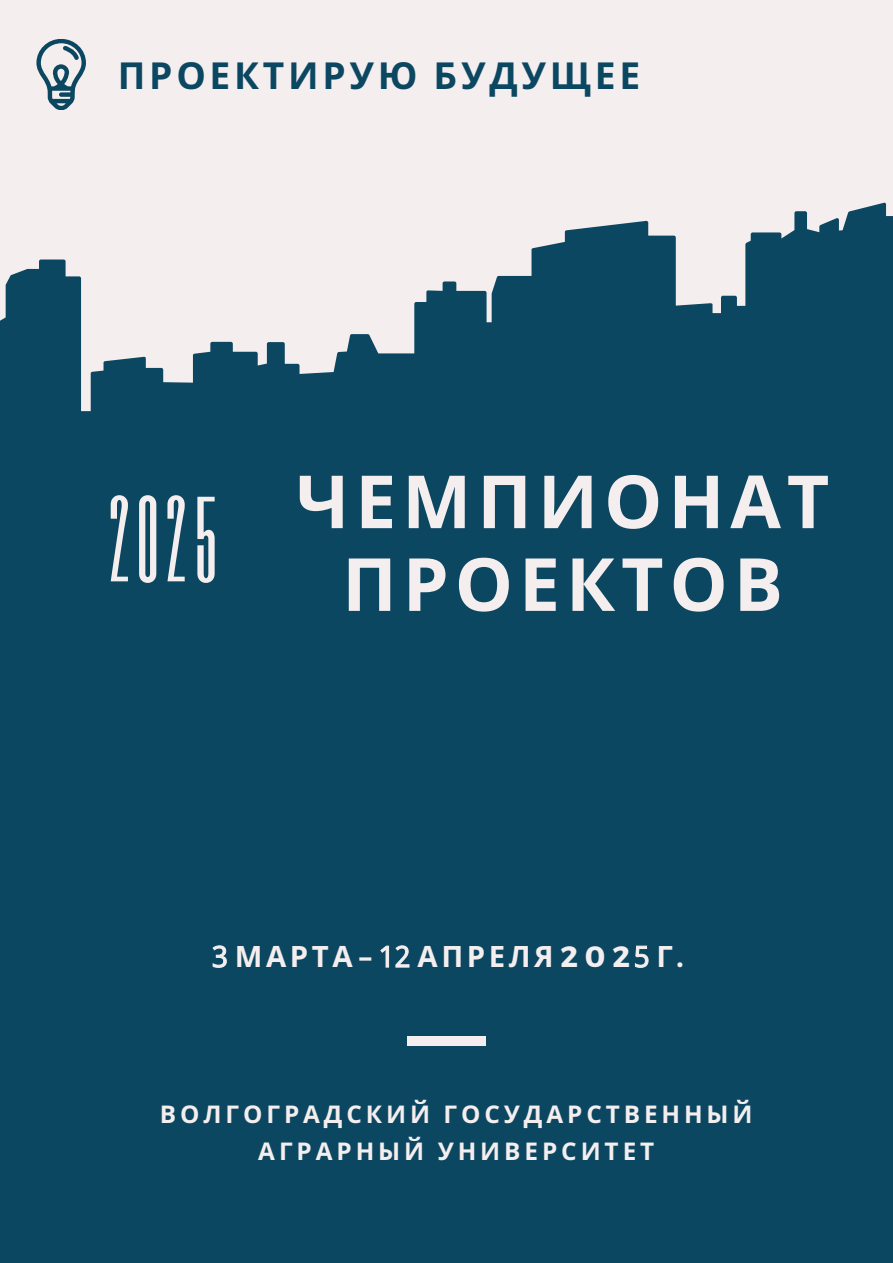
<style>
.page{position:relative;width:893px;height:1263px;background:#f4eeee}
.page>*{position:absolute;margin:0;border:0;box-sizing:border-box;transform-origin:0 0}
.t1{font:100.27px "Six Caps";color:#f4eeee}
.t2{font:700 73.35px/82.7px "Noto Sans";letter-spacing:.08em;color:#f4eeee;text-align:center}
.t3{font:700 37.12px "Noto Sans";letter-spacing:.1em;color:#0c4762}
.t4{font:700 29.4px "Noto Sans";letter-spacing:.12em;color:#f4eeee}
.t5{font:700 24.38px/36.6px "Noto Sans";letter-spacing:.16em;color:#f4eeee;text-align:center}
.s1{font-weight:400}
.s2{font-family:"Montserrat"}
</style>
<div class="page">
<svg style="left:0;top:207px;width:893px;height:236px;fill:#0c4762"></svg>
<div style="left:0;top:443px;width:893px;height:820px;background:#0c4762"></div>
<svg style="left:36px;top:40px;width:50px;height:70px"></svg>
<div style="left:407px;top:1036px;width:79px;height:9px;background:#f4eeee"></div>
<p class="t3" style="left:118px;top:50px;width:524px">ПРОЕКТИРУЮ БУДУЩЕЕ</p>
<p class="t1" style="left:109px;top:471px;width:109px">2025</p>
<p class="t2" style="left:296px;top:458px;width:535px">ЧЕМПИОНАТ<br>ПРОЕКТОВ</p>
<p class="t4" style="left:212px;top:936px;width:473px"><span class="s1">3</span> МАРТА <span class="s2">–</span> <span class="s1">12</span> АПРЕЛЯ <span class="s2">2 0 2</span><span class="s1">5</span> Г<span class="s2">.</span></p>
<p class="t5" style="left:160px;top:1095px;width:594px">ВОЛГОГРАДСКИЙ ГОСУДАРСТВЕННЫЙ<br>АГРАРНЫЙ УНИВЕРСИТЕТ</p>
</div>
